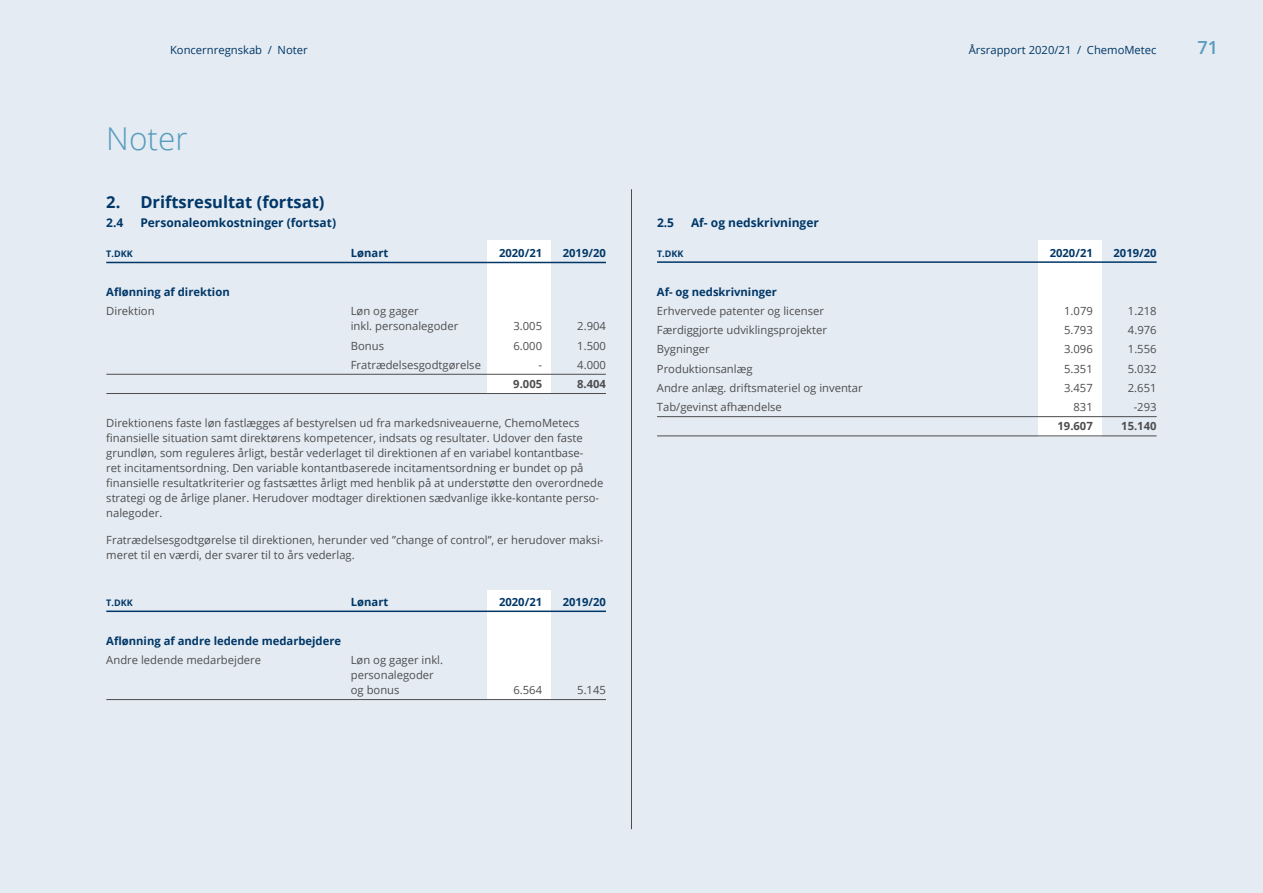
<style>
.page{position:relative;width:1263px;height:893px;background:#e4ebf2}
.page>*{position:absolute;margin:0;border:0;box-sizing:border-box;transform-origin:0 0}
.t1{font:300 31.5px "Open Sans";color:#569bbe}
.t2{font:600 18px "Open Sans";color:#569bbe}
.t3{font:700 16.5px "Open Sans";color:#003768}
.t4{font:700 12px "Open Sans";color:#003768}
.t5{font:11.25px/15px "Open Sans";color:#4d4d4f}
.t6{font:700 11.25px "Open Sans";color:#003768}
.t7{font:11.25px "Open Sans";color:#003768}
.t8{font:700 11.25px "Open Sans";color:#4d4d4f}
.t9{font:700 9px "Open Sans";color:#003768}
</style>
<div class="page">
<hr style="left:631px;top:189px;width:1px;height:640px;background:#4d4d4f">
<div style="left:487px;top:240px;width:64px;height:153px;background:#fff"></div>
<div style="left:487px;top:590px;width:64px;height:109px;background:#fff"></div>
<div style="left:1037px;top:240px;width:64px;height:196px;background:#fff"></div>
<hr style="left:106px;top:262px;width:500px;height:1px;background:#003768">
<hr style="left:106px;top:374px;width:500px;height:1px;background:#4d4d4f">
<hr style="left:106px;top:393px;width:500px;height:1px;background:#4d4d4f">
<hr style="left:106px;top:610px;width:500px;height:2px;background:#003768">
<hr style="left:106px;top:699px;width:500px;height:1px;background:#4d4d4f">
<hr style="left:657px;top:261px;width:500px;height:2px;background:#003768">
<hr style="left:657px;top:416px;width:500px;height:1px;background:#4d4d4f">
<hr style="left:657px;top:436px;width:500px;height:1px;background:#4d4d4f">
<p class="t7" style="left:170px;top:42px;width:139px">Koncernregnskab / Noter</p>
<p class="t7" style="left:969px;top:42px;width:189px">Årsrapport 2020/21 / ChemoMetec</p>
<h2 class="t2" style="left:1197px;top:35px;width:22px">71</h2>
<h1 class="t1" style="left:106px;top:117px;width:83px">Noter</h1>
<h3 class="t3" style="left:106px;top:191px;width:220px">2. Driftsresultat (fortsat)</h3>
<p class="t4" style="left:106px;top:215px;width:19px">2.4</p>
<p class="t4" style="left:140px;top:215px;width:197px">Personaleomkostninger (fortsat)</p>
<p class="t9" style="left:106px;top:248px;width:28px">T.DKK</p>
<p class="t6" style="left:351px;top:245px;width:39px">Lønart</p>
<p class="t6" style="left:499px;top:245px;width:45px">2020/21</p>
<p class="t6" style="left:563px;top:245px;width:45px">2019/20</p>
<p class="t6" style="left:106px;top:284px;width:125px">Aflønning af direktion</p>
<p class="t5" style="left:106px;top:303px;width:50px">Direktion</p>
<p class="t5" style="left:351px;top:303px;width:109px">Løn og gager<br>inkl. personalegoder</p>
<p class="t5" style="left:513px;top:318px;width:30px">3.005</p>
<p class="t5" style="left:577px;top:318px;width:30px">2.904</p>
<p class="t5" style="left:351px;top:338px;width:35px">Bonus</p>
<p class="t5" style="left:513px;top:338px;width:30px">6.000</p>
<p class="t5" style="left:577px;top:338px;width:30px">1.500</p>
<p class="t5" style="left:351px;top:357px;width:132px">Fratrædelsesgodtgørelse</p>
<p class="t5" style="left:538px;top:357px;width:5px">-</p>
<p class="t5" style="left:577px;top:357px;width:30px">4.000</p>
<p class="t8" style="left:513px;top:376px;width:30px">9.005</p>
<p class="t8" style="left:577px;top:376px;width:30px">8.404</p>
<p class="t5" style="left:106px;top:415px;width:499px">Direktionens faste løn fastlægges af bestyrelsen ud fra markedsniveauerne, ChemoMetecs finansielle situation samt direktørens kompetencer, indsats og resultater. Udover den faste grundløn, som reguleres årligt, består vederlaget til direktionen af en variabel kontantbase-<br>ret incitamentsordning. Den variable kontantbaserede incitamentsordning er bundet op på finansielle resultatkriterier og fastsættes årligt med henblik på at understøtte den overordnede strategi og de årlige planer. Herudover modtager direktionen sædvanlige ikke-kontante perso&shy;nalegoder.</p>
<p class="t5" style="left:106px;top:532px;width:499px">Fratrædelsesgodtgørelse til direktionen, herunder ved ”change of control”, er herudover maksi&shy;meret til en værdi, der svarer til to års vederlag.</p>
<p class="t9" style="left:106px;top:597px;width:28px">T.DKK</p>
<p class="t6" style="left:351px;top:594px;width:39px">Lønart</p>
<p class="t6" style="left:499px;top:594px;width:45px">2020/21</p>
<p class="t6" style="left:563px;top:594px;width:45px">2019/20</p>
<p class="t6" style="left:106px;top:633px;width:236px">Aflønning af andre ledende medarbejdere</p>
<p class="t5" style="left:106px;top:652px;width:156px">Andre ledende medarbejdere</p>
<p class="t5" style="left:351px;top:652px;width:94px">Løn og gager inkl. personalegoder og bonus</p>
<p class="t5" style="left:513px;top:682px;width:30px">6.564</p>
<p class="t5" style="left:577px;top:682px;width:30px">5.145</p>
<p class="t4" style="left:657px;top:214px;width:19px">2.5</p>
<p class="t4" style="left:691px;top:214px;width:129px">Af- og nedskrivninger</p>
<p class="t9" style="left:657px;top:247px;width:28px">T.DKK</p>
<p class="t6" style="left:1050px;top:245px;width:45px">2020/21</p>
<p class="t6" style="left:1113px;top:245px;width:45px">2019/20</p>
<p class="t6" style="left:657px;top:284px;width:121px">Af- og nedskrivninger</p>
<p class="t5" style="left:657px;top:303px;width:168px">Erhvervede patenter og licenser</p>
<p class="t5" style="left:1064px;top:303px;width:30px">1.079</p>
<p class="t5" style="left:1128px;top:303px;width:30px">1.218</p>
<p class="t5" style="left:657px;top:322px;width:172px">Færdiggjorte udviklingsprojekter</p>
<p class="t5" style="left:1064px;top:322px;width:30px">5.793</p>
<p class="t5" style="left:1128px;top:322px;width:30px">4.976</p>
<p class="t5" style="left:657px;top:341px;width:54px">Bygninger</p>
<p class="t5" style="left:1064px;top:341px;width:30px">3.096</p>
<p class="t5" style="left:1128px;top:341px;width:30px">1.556</p>
<p class="t5" style="left:657px;top:361px;width:97px">Produktionsanlæg</p>
<p class="t5" style="left:1064px;top:361px;width:30px">5.351</p>
<p class="t5" style="left:1128px;top:361px;width:30px">5.032</p>
<p class="t5" style="left:657px;top:380px;width:207px">Andre anlæg. driftsmateriel og inventar</p>
<p class="t5" style="left:1064px;top:380px;width:30px">3.457</p>
<p class="t5" style="left:1128px;top:380px;width:30px">2.651</p>
<p class="t5" style="left:657px;top:399px;width:126px">Tab/gevinst afhændelse</p>
<p class="t5" style="left:1073px;top:399px;width:21px">831</p>
<p class="t5" style="left:1134px;top:399px;width:24px">-293</p>
<p class="t8" style="left:1057px;top:418px;width:37px">19.607</p>
<p class="t8" style="left:1121px;top:418px;width:37px">15.140</p>
</div>
